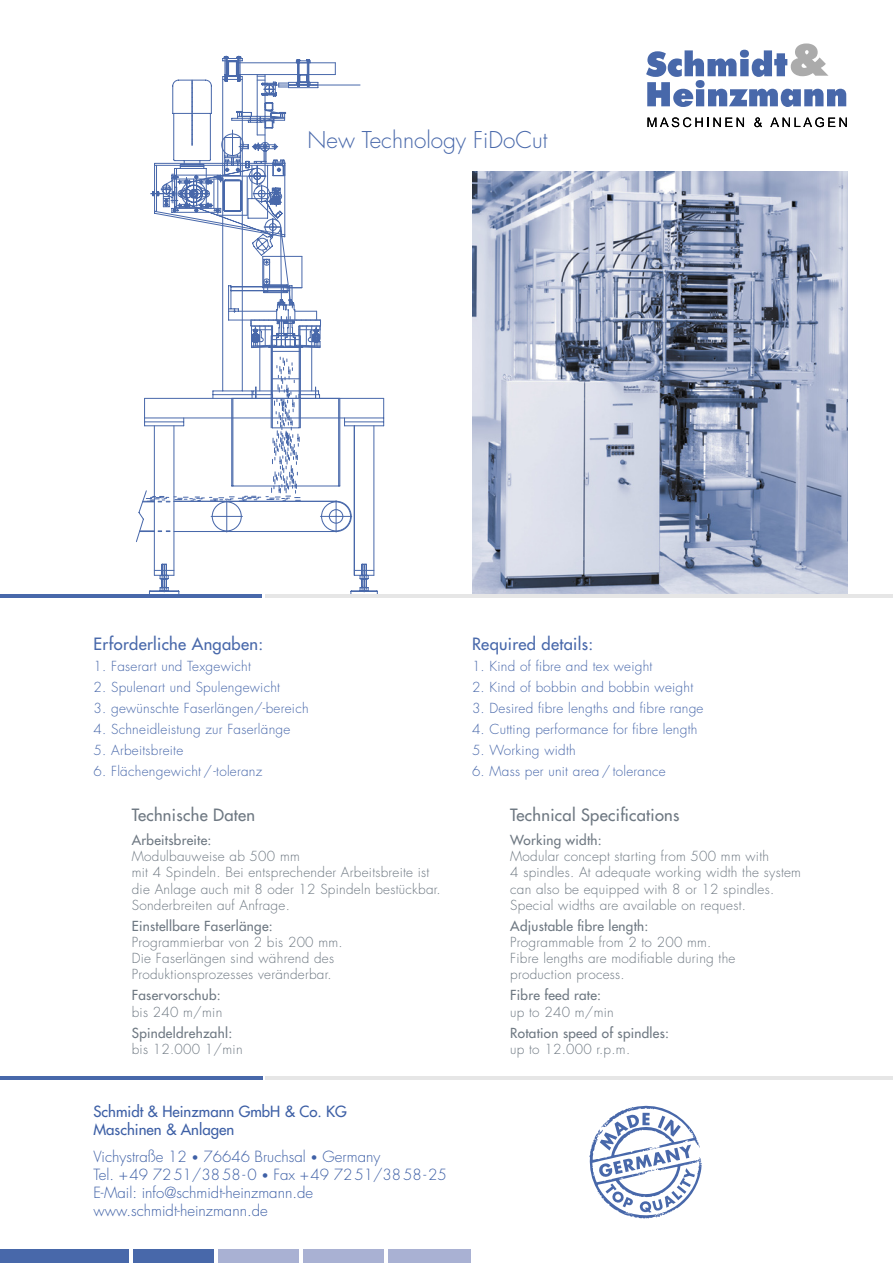
<style>
.page{position:relative;width:893px;height:1263px;background:#fff}
.page>*{position:absolute;margin:0;border:0;box-sizing:border-box;transform-origin:0 0}
.t1{font:300 22.5px "Futura";color:#4868aa}
.t2{font:16.5px "Futura";letter-spacing:.02em;color:#6e7882}
.t3{font:16.5px "Futura";letter-spacing:.02em;color:#4868aa}
.t4{font:300 15px/18px "Futura";color:#3e60a6}
.t5{font:15px/18px "Futura";color:#3e60a6}
.t6{font:300 13.5px/16.2px "Futura";letter-spacing:.02em;color:#6e7882}
.t7{font:300 13.5px "Futura";letter-spacing:.02em;color:#4868aa}
.t8{font:13.5px "Futura";letter-spacing:.02em;color:#6e7882}
.s1{font-size:12px}
</style>
<div class="page">
<div style="left:131px;top:1249px;width:340px;height:14px;background:#a9b1d3"></div>
<div style="left:131px;top:1249px;width:85px;height:14px;background:#4868aa"></div>
<hr style="left:214px;top:1248px;width:3px;height:15px;background:#fff">
<hr style="left:384px;top:1248px;width:3px;height:15px;background:#fff">
<div style="left:0;top:1249px;width:131px;height:14px;background:#4868aa"></div>
<hr style="left:129px;top:1248px;width:3px;height:15px;background:#fff">
<hr style="left:299px;top:1248px;width:3px;height:15px;background:#fff">
<svg style="left:589px;top:1106px;width:113px;height:113px"></svg>
<hr style="left:0;top:1076px;width:263px;height:3px;background:#4868aa">
<hr style="left:265px;top:1076px;width:628px;height:3px;background:#e6e6e6">
<svg style="left:646px;top:43px;width:200px;height:64px"></svg>
<svg style="left:647px;top:117px;width:97px;height:10px"></svg>
<svg style="left:754px;top:117px;width:8px;height:10px"></svg>
<svg style="left:770px;top:117px;width:77px;height:10px"></svg>
<svg style="left:136px;top:397px;width:249px;height:197px"></svg>
<svg style="left:140px;top:56px;width:212px;height:476px"></svg>
<img style="left:473px;top:171px;width:374px;height:423px">
<hr style="left:0;top:594px;width:263px;height:3px;background:#4868aa">
<hr style="left:265px;top:594px;width:628px;height:3px;background:#e6e6e6">
<h1 class="t1" style="left:308px;top:126px;width:241px">New Technology FiDoCut</h1>
<p class="t3" style="left:94px;top:633px;width:171px">Erforderliche Angaben:</p>
<p class="t7" style="left:94px;top:658px;width:159px">1. Faserart und Texgewicht</p>
<p class="t7" style="left:94px;top:679px;width:188px">2. Spulenart und Spulengewicht</p>
<p class="t7" style="left:94px;top:700px;width:217px">3. gewünschte Faserlängen/-bereich</p>
<p class="t7" style="left:94px;top:721px;width:198px">4. Schneidleistung zur Faserlänge</p>
<p class="t7" style="left:94px;top:742px;width:91px">5. Arbeitsbreite</p>
<p class="t7" style="left:94px;top:763px;width:170px">6. Flächengewicht /-toleranz</p>
<p class="t2" style="left:132px;top:804px;width:125px">Technische Daten</p>
<p class="t8" style="left:132px;top:831px;width:81px">Arbeitsbreite:</p>
<p class="t6" style="left:132px;top:848px;width:310px">Modulbauweise ab 500 mm<br>mit 4 Spindeln. Bei entsprechender Arbeitsbreite ist die Anlage auch mit 8 oder 12 Spindeln bestückbar.<br>Sonderbreiten auf Anfrage.</p>
<p class="t8" style="left:132px;top:917px;width:142px">Einstellbare Faserlänge:</p>
<p class="t6" style="left:132px;top:934px;width:212px">Programmierbar von 2 bis 200 mm.<br>Die Faserlängen sind während des<br>Produktionsprozesses veränderbar.</p>
<p class="t8" style="left:132px;top:987px;width:91px">Faservorschub:</p>
<p class="t6" style="left:132px;top:1004px;width:92px">bis 240 m/min</p>
<p class="t8" style="left:132px;top:1024px;width:102px">Spindeldrehzahl:</p>
<p class="t6" style="left:132px;top:1041px;width:112px">bis 12.000 1/min</p>
<p class="t5" style="left:94px;top:1103px;width:255px">Schmidt &amp; Heinzmann GmbH &amp; Co. KG<br>Maschinen &amp; Anlagen</p>
<p class="t4" style="left:94px;top:1148px;width:355px">Vichystraße 12 <span class="s1">•</span> 76646 Bruchsal <span class="s1">•</span> Germany<br>Tel. +49 7251/3858-0 <span class="s1">•</span> Fax +49 7251/3858-25<br>E-Mail: info@schmidt-heinzmann.de www.schmidt-heinzmann.de</p>
<p class="t3" style="left:472px;top:633px;width:123px">Required details:</p>
<p class="t7" style="left:472px;top:658px;width:182px">1. Kind of fibre and tex weight</p>
<p class="t7" style="left:472px;top:679px;width:223px">2. Kind of bobbin and bobbin weight</p>
<p class="t7" style="left:472px;top:700px;width:233px">3. Desired fibre lengths and fibre range</p>
<p class="t7" style="left:472px;top:721px;width:227px">4. Cutting performance for fibre length</p>
<p class="t7" style="left:472px;top:742px;width:105px">5. Working width</p>
<p class="t7" style="left:472px;top:763px;width:195px">6. Mass per unit area / tolerance</p>
<p class="t2" style="left:510px;top:804px;width:171px">Technical Specifications</p>
<p class="t8" style="left:510px;top:831px;width:93px">Working width:</p>
<p class="t6" style="left:510px;top:848px;width:292px">Modular concept starting from 500 mm with<br>4 spindles. At adequate working width the system can also be equipped with 8 or 12 spindles.<br>Special widths are available on request.</p>
<p class="t8" style="left:510px;top:917px;width:140px">Adjustable fibre length:</p>
<p class="t6" style="left:510px;top:934px;width:227px">Programmable from 2 to 200 mm.<br>Fibre lengths are modifiable during the production process.</p>
<p class="t8" style="left:510px;top:987px;width:92px">Fibre feed rate:</p>
<p class="t6" style="left:510px;top:1004px;width:105px">up to 240 m/min</p>
<p class="t8" style="left:510px;top:1024px;width:160px">Rotation speed of spindles:</p>
<p class="t6" style="left:510px;top:1041px;width:121px">up to 12.000 r.p.m.</p>
</div>
